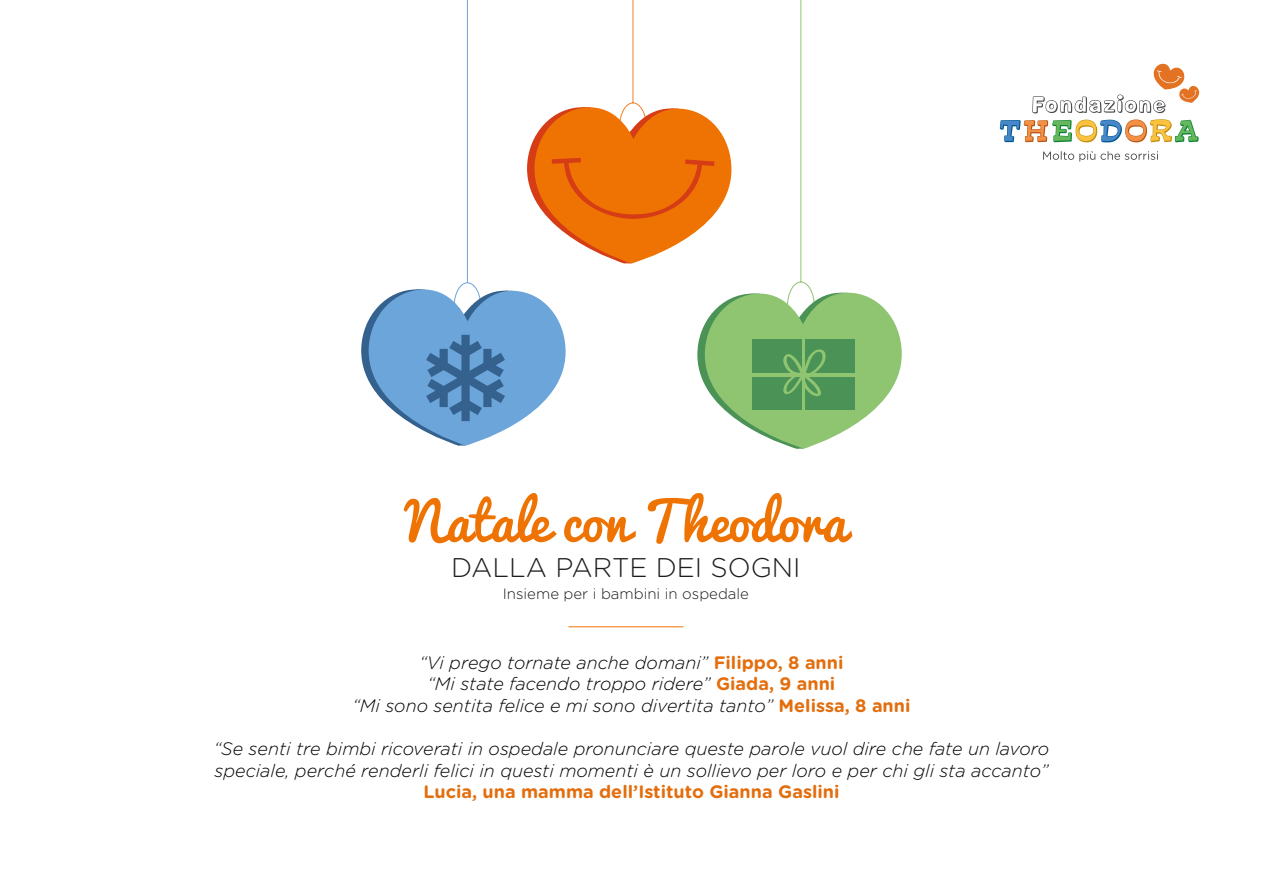
<style>
.page{position:relative;width:1263px;height:893px;background:#fff}
.page>*{position:absolute;margin:0;border:0;box-sizing:border-box;transform-origin:0 0}
.t1{font:52.5px "Pacifico";color:#ee7303}
.t2{font:300 27px "Gotham Rounded";color:#1d1d1b}
.t3{font:italic 300 18px/21.6px "Gotham Rounded";color:#000}
.t4{font:700 18px "Gotham Rounded";color:#e36e0e}
.t5{font:300 15px "Gotham Rounded";color:#1d1d1b}
.s1{font-weight:700;font-style:normal;color:#e36e0e}
</style>
<div class="page">
<svg style="left:1043px;top:151px;width:115px;height:11px"></svg>
<svg style="left:1000px;top:119px;width:199px;height:23px"></svg>
<svg style="left:1032px;top:64px;width:167px;height:49px"></svg>
<svg style="left:361px;top:0;width:541px;height:449px"></svg>
<hr style="left:568px;top:626px;width:115px;height:1px;background:#ee7303">
<p class="t1" style="left:405px;top:475px;width:444px">Natale con Theodora</p>
<p class="t2" style="left:451px;top:549px;width:351px">DALLA PARTE DEI SOGNI</p>
<p class="t5" style="left:503px;top:584px;width:248px">Insieme per i bambini in ospedale</p>
<p class="t3" style="left:419px;top:651px;width:426px">“Vi prego tornate anche domani” <span class="s1">Filippo, 8 anni</span></p>
<p class="t3" style="left:428px;top:672px;width:409px">“Mi state facendo troppo ridere” <span class="s1">Giada, 9 anni</span></p>
<p class="t3" style="left:352px;top:694px;width:559px">“Mi sono sentita felice e mi sono divertita tanto” <span class="s1">Melissa, 8 anni</span></p>
<p class="t3" style="left:214px;top:737px;width:837px">“Se senti tre bimbi ricoverati in ospedale pronunciare queste parole vuol dire che fate un lavoro speciale, perché renderli felici in questi momenti è un sollievo per loro e per chi gli sta accanto”</p>
<p class="t4" style="left:423px;top:779px;width:418px">Lucia, una mamma dell’Istituto Gianna Gaslini</p>
</div>
